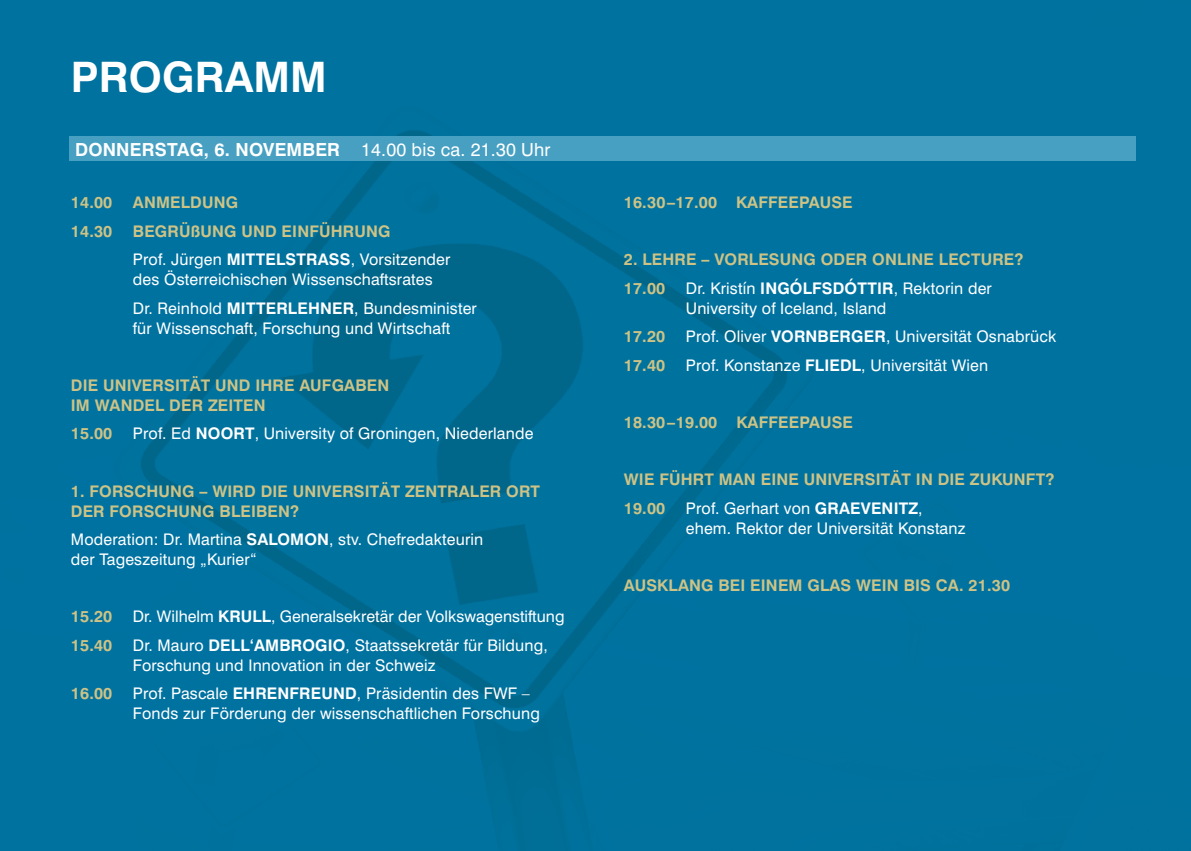
<style>
.page{position:relative;width:1191px;height:851px;background:#fff}
.page>*{position:absolute;margin:0;border:0;box-sizing:border-box;transform-origin:0 0}
.t1{font:700 42px "Swiss 721 BT";color:#fff}
.t2{font:700 18px "Swiss 721 BT";letter-spacing:.01em;color:#fff}
.t3{font:16px/20px "Swiss 721 BT";letter-spacing:.01em;color:#fff}
.t4{font:700 16px/20px "Swiss 721 BT";letter-spacing:.01em;color:#cec385}
.s1{font-weight:400}
.s2{font-weight:700}
</style>
<div class="page">
<img style="left:0;top:0;width:1191px;height:850px">
<div style="left:69px;top:136px;width:1067px;height:25px;background:#47a0c2"></div>
<p class="t1" style="left:71px;top:51px;width:257px">PROGRAMM</p>
<p class="t2" style="left:75px;top:138px;width:477px">DONNERSTAG, 6. NOVEMBER <span class="s1">14.00 bis ca. 21.30 Uhr</span></p>
<p class="t4" style="left:71px;top:192px;width:43px">14.00</p>
<p class="t4" style="left:133px;top:192px;width:107px">ANMELDUNG</p>
<p class="t4" style="left:71px;top:221px;width:43px">14.30</p>
<p class="t4" style="left:133px;top:221px;width:259px">BEGRÜßUNG UND EINFÜHRUNG</p>
<p class="t3" style="left:133px;top:249px;width:319px">Prof. Jürgen <span class="s2">MITTELSTRASS</span>, Vorsitzender des Österreichischen Wissenschaftsrates</p>
<p class="t3" style="left:133px;top:298px;width:345px">Dr. Reinhold <span class="s2">MITTERLEHNER</span>, Bundesminister für Wissenschaft, Forschung und Wirtschaft</p>
<p class="t4" style="left:71px;top:375px;width:320px">DIE UNIVERSITÄT UND IHRE AUFGABEN<br>IM WANDEL DER ZEITEN</p>
<p class="t4" style="left:71px;top:423px;width:43px">15.00</p>
<p class="t3" style="left:133px;top:423px;width:402px">Prof. Ed <span class="s2">NOORT</span>, University of Groningen, Niederlande</p>
<p class="t4" style="left:71px;top:480px;width:471px">1. FORSCHUNG – WIRD DIE UNIVERSITÄT ZENTRALER ORT<br>DER FORSCHUNG BLEIBEN?</p>
<p class="t3" style="left:71px;top:529px;width:414px">Moderation: Dr. Martina <span class="s2">SALOMON</span>, stv. Chefredakteurin der Tageszeitung „Kurier“</p>
<p class="t4" style="left:71px;top:606px;width:43px">15.20</p>
<p class="t3" style="left:133px;top:606px;width:433px">Dr. Wilhelm <span class="s2">KRULL</span>, Generalsekretär der Volkswagenstiftung</p>
<p class="t4" style="left:71px;top:634px;width:43px">15.40</p>
<p class="t3" style="left:133px;top:634px;width:416px">Dr. Mauro <span class="s2">DELL‘AMBROGIO</span>, Staatssekretär für Bildung,<br>Forschung und Innovation in der Schweiz</p>
<p class="t4" style="left:71px;top:683px;width:43px">16.00</p>
<p class="t3" style="left:133px;top:683px;width:408px">Prof. Pascale <span class="s2">EHRENFREUND</span>, Präsidentin des FWF –<br>Fonds zur Förderung der wissenschaftlichen Forschung</p>
<p class="t4" style="left:624px;top:192px;width:230px">16.30–17.00 KAFFEEPAUSE</p>
<p class="t4" style="left:624px;top:249px;width:401px">2. LEHRE – VORLESUNG ODER ONLINE LECTURE?</p>
<p class="t4" style="left:624px;top:278px;width:43px">17.00</p>
<p class="t3" style="left:686px;top:278px;width:307px">Dr. Kristín <span class="s2">INGÓLFSDÓTTIR</span>, Rektorin der<br>University of Iceland, Island</p>
<p class="t4" style="left:624px;top:326px;width:43px">17.20</p>
<p class="t3" style="left:686px;top:326px;width:372px">Prof. Oliver <span class="s2">VORNBERGER</span>, Universität Osnabrück</p>
<p class="t4" style="left:624px;top:355px;width:43px">17.40</p>
<p class="t3" style="left:686px;top:355px;width:304px">Prof. Konstanze <span class="s2">FLIEDL</span>, Universität Wien</p>
<p class="t4" style="left:624px;top:412px;width:231px">18.30–19.00 KAFFEEPAUSE</p>
<p class="t4" style="left:624px;top:469px;width:432px">WIE FÜHRT MAN EINE UNIVERSITÄT IN DIE ZUKUNFT?</p>
<p class="t4" style="left:624px;top:497px;width:43px">19.00</p>
<p class="t3" style="left:686px;top:497px;width:281px">Prof. Gerhart von <span class="s2">GRAEVENITZ</span>, ehem. Rektor der Universität Konstanz</p>
<p class="t4" style="left:624px;top:574px;width:388px">AUSKLANG BEI EINEM GLAS WEIN BIS CA. 21.30</p>
</div>
